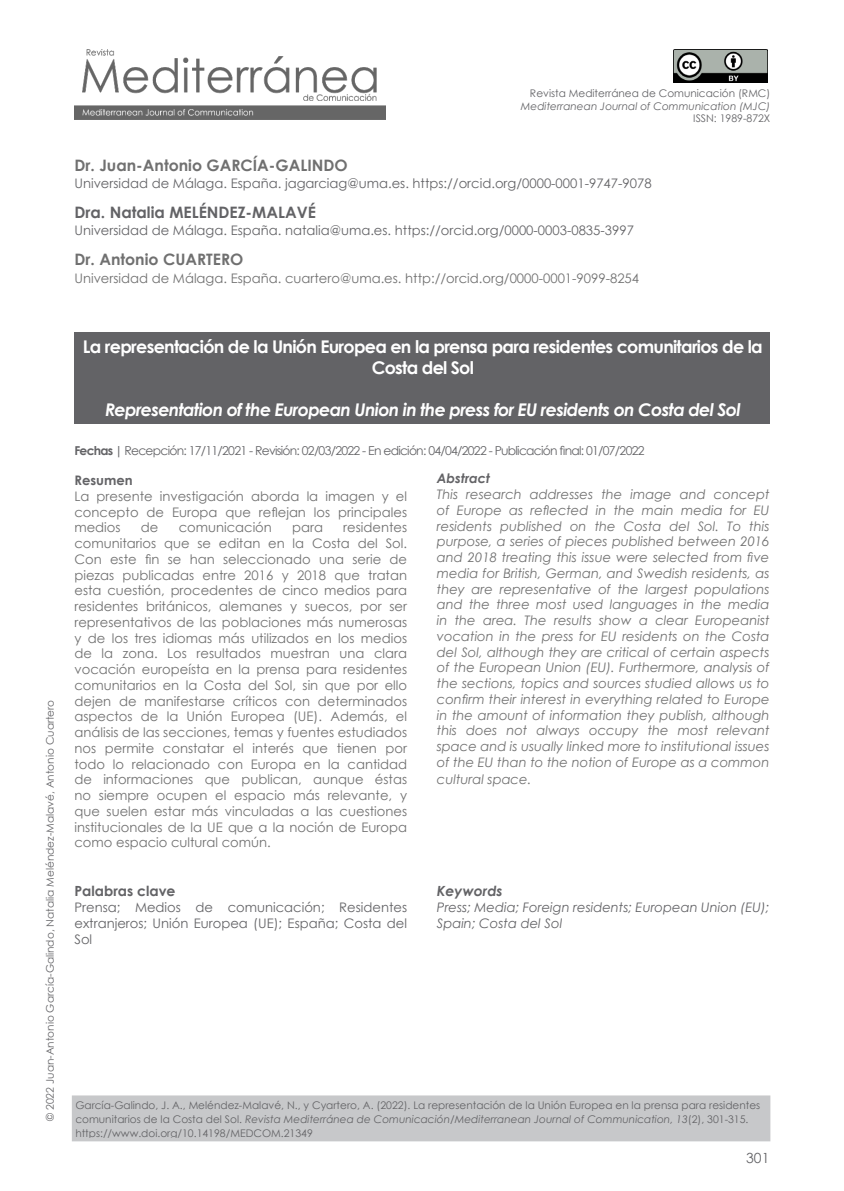
<style>
.page{position:relative;width:844px;height:1191px;background:#fff}
.page>*{position:absolute;margin:0;border:0;box-sizing:border-box;transform-origin:0 0}
.t1{font:700 17.5px/21px "Century Gothic";letter-spacing:-.04em;color:#fff;text-align:center}
.t2{font:italic 700 17.5px "Century Gothic";letter-spacing:-.04em;color:#fff}
.Autor_1{font:700 15.75px "Century Gothic";color:#707070}
.Autor_1-2{font:700 15.75px "Century Gothic";color:#636366}
.Palabras_Clave_TÍTUL{font:700 14px "Century Gothic";color:#636366}
.Palabras_Clave_TÍTUL-2{font:italic 700 14px "Century Gothic";color:#636366}
.t3{font:14px "Century Gothic";color:#636366}
.Resumen_CUERPO{font:13.12px/15.8px "Century Gothic";color:#707070;text-align:justify}
.Resumen_CUERPO-2{font:italic 13.12px/15.8px "Century Gothic";color:#707070;text-align:justify}
.Datos_autor{font:13.12px "Century Gothic";color:#636366}
.Palabras_Clave_CUERP{font:13.12px/15.8px "Century Gothic";color:#636366;text-align:justify}
.Datos_autor-2{font:13.12px "Century Gothic";color:#707070}
.Resumen_CUERPO-3{font:italic 13.12px/15.8px "Century Gothic";color:#636366}
.Resumen_CUERPO-4{font:italic 700 13.12px "Century Gothic";color:#636366}
.Resumen_CUERPO-5{font:700 13.12px "Century Gothic";color:#636366}
.Fechas{font:12.25px "Century Gothic";letter-spacing:-.06em;color:#636366}
.Pie{font:10.5px/14px "Century Gothic";color:#636366}
.t4{font:italic 10.5px "Century Gothic";color:#636366}
.s1{font-weight:700}
.s2{font-style:italic}
</style>
<div class="page">
<div style="left:74px;top:332px;width:696px;height:92px;background:#636366"></div>
<div style="left:74px;top:1097px;width:694px;height:42px;background:#c7c8ca"></div>
<div style="left:72px;top:1095px;width:698px;height:46px;border:4px solid #c7c8ca"></div>
<img style="left:74px;top:50px;width:312px;height:69px">
<img style="left:673px;top:50px;width:93px;height:32px">
<p class="Pie" style="left:530px;top:86px;width:242px">Revista Mediterránea de Comunicación (RMC)</p>
<p class="t4" style="left:520px;top:99px;width:251px">Mediterranean Journal of Communication (MJC)</p>
<p class="Pie" style="left:693px;top:111px;width:79px">ISSN: 1989-872X</p>
<p class="Autor_1" style="left:74px;top:153px;width:275px">Dr. Juan-Antonio GARCÍA-GALINDO</p>
<p class="Datos_autor" style="left:74px;top:174px;width:578px">Universidad de Málaga. España. jagarciag@uma.es. https://orcid.org/0000-0001-9747-9078</p>
<p class="Autor_1-2" style="left:74px;top:200px;width:243px">Dra. Natalia MELÉNDEZ-MALAVÉ</p>
<p class="Datos_autor" style="left:74px;top:221px;width:561px">Universidad de Málaga. España. natalia@uma.es. https://orcid.org/0000-0003-0835-3997</p>
<p class="Autor_1" style="left:74px;top:247px;width:170px">Dr. Antonio CUARTERO</p>
<p class="Datos_autor-2" style="left:74px;top:269px;width:566px">Universidad de Málaga. España. cuartero@uma.es. http://orcid.org/0000-0001-9099-8254</p>
<p class="Pie" style="left:43px;top:1120px;width:423px;rotate:-90deg">© 2022 Juan-Antonio García-Galindo, Natalia Meléndez-Malavé, Antonio Cuartero</p>
<p class="t1" style="left:83px;top:335px;width:681px">La representación de la Unión Europea en la prensa para residentes comunitarios de la<br>Costa del Sol</p>
<p class="t2" style="left:105px;top:396px;width:636px">Representation of the European Union in the press for EU residents on Costa del Sol</p>
<p class="Fechas" style="left:74px;top:442px;width:571px"><span class="s1">Fechas |</span> Recepción: 17/11/2021 - Revisión: 02/03/2022 - En edición: 04/04/2022 - Publicación final: 01/07/2022</p>
<p class="Resumen_CUERPO-5" style="left:74px;top:470px;width:60px">Resumen</p>
<p class="Resumen_CUERPO" style="left:74px;top:488px;width:334px">La presente investigación aborda la imagen y el concepto de Europa que reflejan los principales medios</p>
<p class="Resumen_CUERPO" style="left:141px;top:519px;width:19px">de</p>
<p class="Resumen_CUERPO" style="left:179px;top:519px;width:95px">comunicación</p>
<p class="Resumen_CUERPO" style="left:292px;top:519px;width:32px">para</p>
<p class="Resumen_CUERPO" style="left:74px;top:519px;width:334px;text-indent:269px">residentes comunitarios que se editan en la Costa del Sol.<br>Con este fin se han seleccionado una serie de piezas publicadas entre 2016 y 2018 que tratan esta cuestión, procedentes de cinco medios para residentes británicos, alemanes y suecos, por ser representativos de las poblaciones más numerosas y de los tres idiomas más utilizados en los medios de la zona. Los resultados muestran una clara vocación europeísta en la prensa para residentes comunitarios en la Costa del Sol, sin que por ello dejen de manifestarse críticos con determinados aspectos de la Unión Europea (UE). Además, el análisis de las secciones, temas y fuentes estudiados nos permite constatar el interés que tienen por todo lo relacionado con Europa en la cantidad de informaciones que publican, aunque éstas no siempre ocupen el espacio más relevante, y que suelen estar más vinculadas a las cuestiones institucionales de la UE que a la noción de Europa como espacio cultural común.</p>
<p class="Palabras_Clave_TÍTUL" style="left:74px;top:880px;width:103px">Palabras clave</p>
<p class="Palabras_Clave_CUERP" style="left:74px;top:899px;width:334px">Prensa; Medios de comunicación; Residentes extranjeros; Unión Europea (UE); España; Costa del Sol</p>
<p class="Resumen_CUERPO-4" style="left:437px;top:468px;width:55px">Abstract</p>
<p class="Resumen_CUERPO-2" style="left:437px;top:486px;width:334px">This research addresses the image and concept of Europe as reflected in the main media for EU residents published on the Costa del Sol. To this purpose, a series of pieces published between 2016 and 2018 treating this issue were selected from five media for British, German, and Swedish residents, as they are representative of the largest populations and the three most used languages in the media in the area. The results show a clear Europeanist vocation in the press for EU residents on the Costa del Sol, although they are critical of certain aspects of the European Union (EU). Furthermore, analysis of the sections, topics and sources studied allows us to confirm their interest in everything related to Europe in the amount of information they publish, although this does not always occupy the most relevant space and is usually linked more to institutional issues of the EU than to the notion of Europe as a common</p>
<p class="Resumen_CUERPO-2" style="left:437px;top:771px;width:96px">cultural space.</p>
<p class="Palabras_Clave_TÍTUL-2" style="left:437px;top:880px;width:67px">Keywords</p>
<p class="Resumen_CUERPO-3" style="left:437px;top:899px;width:334px">Press; Media; Foreign residents; European Union (EU);<br>Spain; Costa del Sol</p>
<p class="Pie" style="left:75px;top:1097px;width:686px">García-Galindo, J. A., Meléndez-Malavé, N., y Cyartero, A. (2022). La representación de la Unión Europea en la prensa para residentes comunitarios de la Costa del Sol. <span class="s2">Revista Mediterránea de Comunicación/Mediterranean Journal of Communication, 13</span>(2), 301-315. https://www.doi.org/10.14198/MEDCOM.21349</p>
<p class="t3" style="left:746px;top:1148px;width:25px">301</p>
</div>
